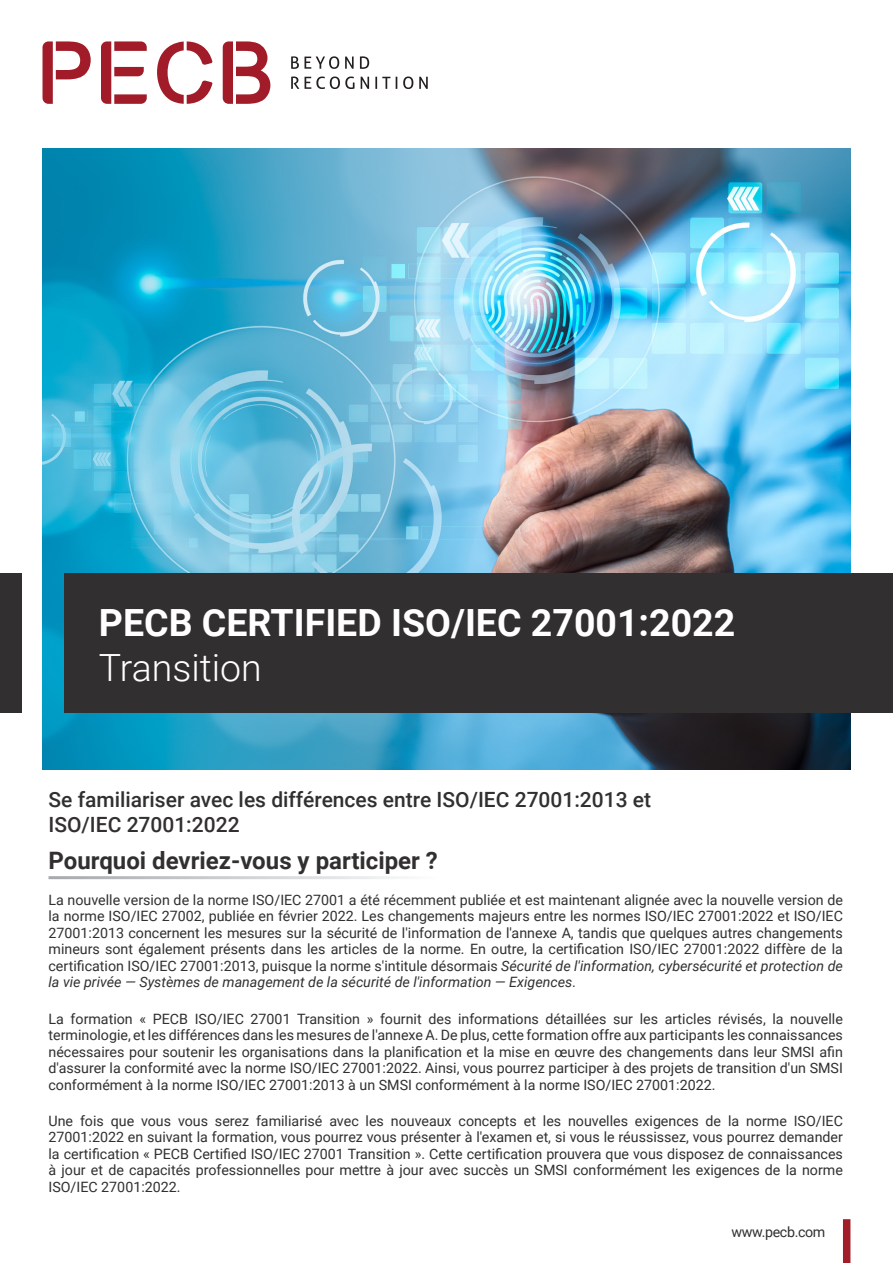
<style>
.page{position:relative;width:893px;height:1263px;background:#fff}
.page>*{position:absolute;margin:0;border:0;box-sizing:border-box;transform-origin:0 0}
.t1{font:700 37.5px "Roboto";color:#fff}
.t2{font:300 37.5px "Roboto";color:#fff}
.t3{font:700 24px "Roboto";color:#312f30}
.t4{font:500 21px/25.2px "Roboto";color:#312f30}
.Bullet_Points{font:14.25px/16.5px "Roboto";color:#312f30;text-align:justify}
.Bullet_Points-2{font:14.25px "Roboto";letter-spacing:-.025em;color:#312f30}
.s1{font-style:italic}
</style>
<div class="page">
<img style="left:43px;top:149px;width:807px;height:621px">
<div style="left:65px;top:573px;width:828px;height:140px;background:#312f30"></div>
<div style="left:0;top:573px;width:21px;height:140px;background:#312f30"></div>
<div style="left:843px;top:1219px;width:7px;height:44px;background:#a11e29"></div>
<svg style="left:43px;top:41px;width:48px;height:63px"></svg>
<svg style="left:101px;top:41px;width:46px;height:63px"></svg>
<svg style="left:157px;top:41px;width:55px;height:63px"></svg>
<svg style="left:223px;top:41px;width:47px;height:63px"></svg>
<svg style="left:291px;top:56px;width:48px;height:13px"></svg>
<svg style="left:345px;top:57px;width:9px;height:12px"></svg>
<svg style="left:360px;top:56px;width:9px;height:13px"></svg>
<svg style="left:291px;top:77px;width:8px;height:12px"></svg>
<svg style="left:305px;top:77px;width:49px;height:12px"></svg>
<svg style="left:361px;top:77px;width:8px;height:12px"></svg>
<svg style="left:375px;top:77px;width:15px;height:12px"></svg>
<svg style="left:396px;top:77px;width:1px;height:12px"></svg>
<svg style="left:403px;top:77px;width:10px;height:12px"></svg>
<svg style="left:419px;top:77px;width:9px;height:12px"></svg>
<p class="t1" style="left:99px;top:596px;width:638px">PECB CERTIFIED ISO/IEC 27001:2022</p>
<p class="t2" style="left:99px;top:641px;width:164px">Transition</p>
<p class="t4" style="left:49px;top:786px;width:604px">Se familiariser avec les différences entre ISO/IEC 27001:2013 et<br>ISO/IEC 27001:2022</p>
<p class="t3" style="left:49px;top:843px;width:391px">Pourquoi devriez-vous y participer ?</p>
<p class="Bullet_Points" style="left:49px;top:891px;width:796px">La nouvelle version de la norme ISO/IEC 27001 a été récemment publiée et est maintenant alignée avec la nouvelle version de la norme ISO/IEC 27002, publiée en février 2022. Les changements majeurs entre les normes ISO/IEC 27001:2022 et ISO/IEC 27001:2013 concernent les mesures sur la sécurité de l'information de l'annexe A, tandis que quelques autres changements mineurs sont également présents dans les articles de la norme. En outre, la certification ISO/IEC 27001:2022 diffère de la certification ISO/IEC 27001:2013, puisque la norme s'intitule désormais <span class="s1">Sécurité de l'information, cybersécurité et protection de la vie privée — Systèmes de management de la sécurité de l'information — Exigences</span>.</p>
<p class="Bullet_Points" style="left:49px;top:1010px;width:796px">La formation « PECB ISO/IEC 27001 Transition » fournit des informations détaillées sur les articles révisés, la nouvelle terminologie, et les différences dans les mesures de l'annexe A. De plus, cette formation offre aux participants les connaissances nécessaires pour soutenir les organisations dans la planification et la mise en œuvre des changements dans leur SMSI afin d'assurer la conformité avec la norme ISO/IEC 27001:2022. Ainsi, vous pourrez participer à des projets de transition d'un SMSI conformément à la norme ISO/IEC 27001:2013 à un SMSI conformément à la norme ISO/IEC 27001:2022.</p>
<p class="Bullet_Points" style="left:49px;top:1112px;width:796px">Une fois que vous vous serez familiarisé avec les nouveaux concepts et les nouvelles exigences de la norme ISO/IEC 27001:2022 en suivant la formation, vous pourrez vous présenter à l'examen et, si vous le réussissez, vous pourrez demander la certification « PECB Certified ISO/IEC 27001 Transition ». Cette certification prouvera que vous disposez de connaissances à jour et de capacités professionnelles pour mettre à jour avec succès un SMSI conformément les exigences de la norme ISO/IEC 27001:2022.</p>
<p class="Bullet_Points-2" style="left:731px;top:1221px;width:95px">www.pecb.com</p>
</div>
